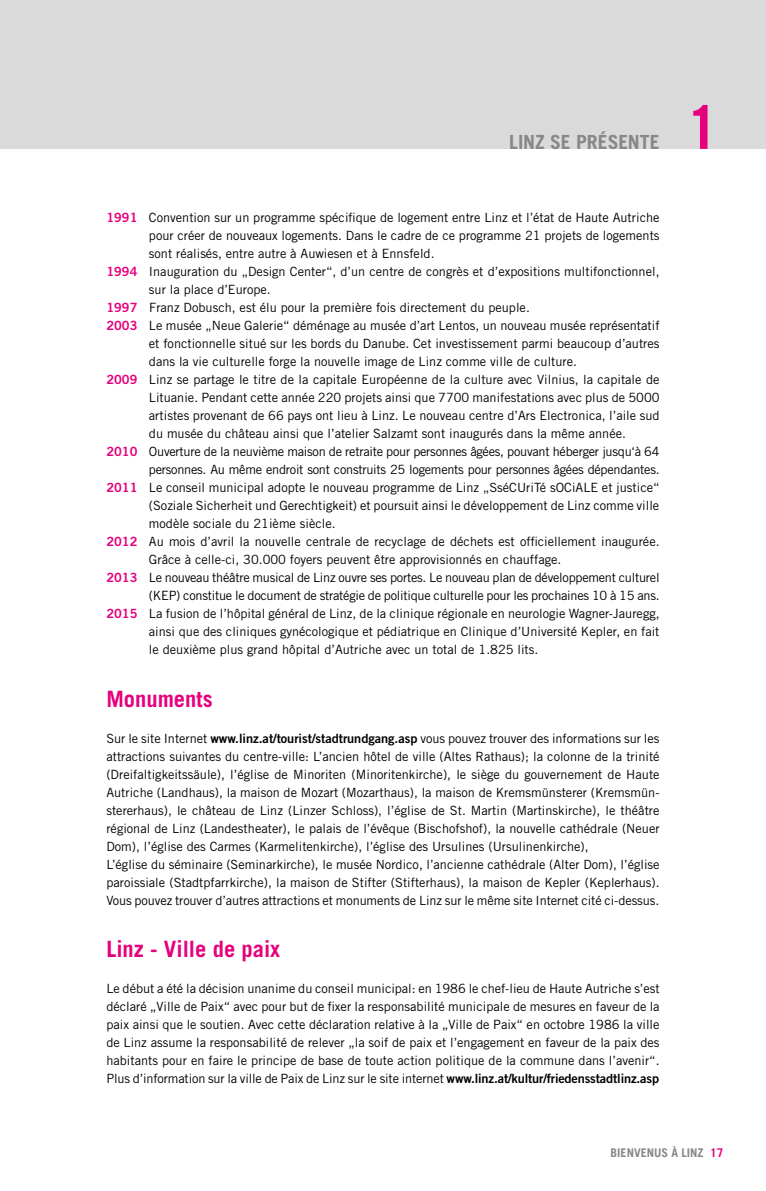
<style>
.page{position:relative;width:766px;height:1191px;background:#fff}
.page>*{position:absolute;margin:0;border:0;box-sizing:border-box;transform-origin:0 0}
.t1{font:700 60px "Trade Gothic";color:#e6007d}
.t2{font:700 22.5px "Trade Gothic LT Std";color:#e6007d}
.t3{font:700 19.5px "Trade Gothic LT Std";color:#878787}
.t4{font:12.75px/18px "Trade Gothic LT Std";color:#000}
.t5{font:12.75px "Trade Gothic LT Std";letter-spacing:-.02em;color:#000}
.t6{font:700 12px "Trade Gothic";color:#878787}
.s1{font-family:"Trade Gothic LT Std Bd 2";color:#e6007d}
.s2{font-family:"Trade Gothic LT Std Bd 2"}
.s3{color:#e6007d}
</style>
<div class="page">
<div style="left:0;top:0;width:765px;height:149px;background:#dadada"></div>
<h3 class="t3" style="left:509px;top:130px;width:152px">LINZ SE PRÉSENTE</h3>
<p class="t4" style="left:106px;top:208px;width:554px"><span class="s1">1991</span> Convention sur un programme spécifique de logement entre Linz et l’état de Haute Autriche</p>
<p class="t4" style="left:149px;top:226px;width:512px">pour créer de nouveaux logements. Dans le cadre de ce programme 21 projets de logements</p>
<p class="t4" style="left:149px;top:244px;width:287px">sont réalisés, entre autre à Auwiesen et à Ennsfeld.</p>
<p class="t4" style="left:106px;top:262px;width:554px"><span class="s1">1994</span> Inauguration du „Design Center“, d’un centre de congrès et d’expositions multifonctionnel,</p>
<p class="t4" style="left:149px;top:280px;width:123px">sur la place d’Europe.</p>
<p class="t4" style="left:106px;top:298px;width:425px"><span class="s1">1997</span> Franz Dobusch, est élu pour la première fois directement du peuple.</p>
<p class="t4" style="left:106px;top:316px;width:554px"><span class="s1">2003</span> Le musée „Neue Galerie“ déménage au musée d’art Lentos, un nouveau musée représentatif</p>
<p class="t4" style="left:149px;top:334px;width:512px">et fonctionnelle situé sur les bords du Danube. Cet investissement parmi beaucoup d’autres</p>
<p class="t4" style="left:149px;top:352px;width:429px">dans la vie culturelle forge la nouvelle image de Linz comme ville de culture.</p>
<p class="t4" style="left:106px;top:370px;width:554px"><span class="s1">2009</span> Linz se partage le titre de la capitale Européenne de la culture avec Vilnius, la capitale de</p>
<p class="t4" style="left:149px;top:388px;width:512px">Lituanie. Pendant cette année 220 projets ainsi que 7700 manifestations avec plus de 5000</p>
<p class="t4" style="left:149px;top:406px;width:512px">artistes provenant de 66 pays ont lieu à Linz. Le nouveau centre d’Ars Electronica, l’aile sud</p>
<p class="t4" style="left:149px;top:424px;width:478px">du musée du château ainsi que l’atelier Salzamt sont inaugurés dans la même année.</p>
<p class="t5" style="left:106px;top:444px;width:554px"><span class="s1">2010</span> Ouverture de la neuvième maison de retraite pour personnes âgées, pouvant héberger jusqu‘à 64</p>
<p class="t5" style="left:149px;top:462px;width:512px">personnes. Au même endroit sont construits 25 logements pour personnes âgées dépendantes.</p>
<p class="t4" style="left:106px;top:478px;width:554px"><span class="s1">2011</span> Le conseil municipal adopte le nouveau programme de Linz „SséCUriTé sOCiALE et justice“</p>
<p class="t4" style="left:149px;top:496px;width:511px">(Soziale Sicherheit und Gerechtigkeit) et poursuit ainsi le développement de Linz comme ville</p>
<p class="t4" style="left:149px;top:514px;width:188px">modèle sociale du 21ième siècle.</p>
<p class="t4" style="left:106px;top:532px;width:554px"><span class="s1">2012</span> Au mois d’avril la nouvelle centrale de recyclage de déchets est officiellement inaugurée.</p>
<p class="t4" style="left:149px;top:550px;width:414px">Grâce à celle-ci, 30.000 foyers peuvent être approvisionnés en chauffage.</p>
<p class="t5" style="left:106px;top:570px;width:554px"><span class="s1">2013</span> Le nouveau théâtre musical de Linz ouvre ses portes. Le nouveau plan de développement culturel</p>
<p class="t5" style="left:149px;top:588px;width:512px">(KEP) constitue le document de stratégie de politique culturelle pour les prochaines 10 à 15 ans.</p>
<p class="t4" style="left:106px;top:604px;width:554px"><span class="s1">2015</span> La fusion de l’hôpital général de Linz, de la clinique régionale en neurologie Wagner-Jauregg,</p>
<p class="t4" style="left:149px;top:622px;width:512px">ainsi que des cliniques gynécologique et pédiatrique en Clinique d’Université Kepler, en fait</p>
<p class="t4" style="left:149px;top:640px;width:391px">le deuxième plus grand hôpital d’Autriche avec un total de 1.825 lits.</p>
<h2 class="t2" style="left:106px;top:684px;width:108px">Monuments</h2>
<p class="t4" style="left:106px;top:729px;width:554px">Sur le site Internet <span class="s2">www.linz.at/tourist/stadtrundgang.asp</span> vous pouvez trouver des informations sur les attractions suivantes du centre-ville: L’ancien hôtel de ville (Altes Rathaus); la colonne de la trinité (Dreifaltigkeitssäule), l’église de Minoriten (Minoritenkirche), le siège du gouvernement de Haute Autriche (Landhaus), la maison de Mozart (Mozarthaus), la maison de Kremsmünsterer (Kremsmün&shy;stererhaus), le château de Linz (Linzer Schloss), l’église de St. Martin (Martinskirche), le théâtre régional de Linz (Landestheater), le palais de l’évêque (Bischofshof), la nouvelle cathédrale (Neuer Dom), l’église des Carmes (Karmelitenkirche), l’église des Ursulines (Ursulinenkirche),<br>L’église du séminaire (Seminarkirche), le musée Nordico, l’ancienne cathédrale (Alter Dom), l’église paroissiale (Stadtpfarrkirche), la maison de Stifter (Stifterhaus), la maison de Kepler (Keplerhaus).<br>Vous pouvez trouver d’autres attractions et monuments de Linz sur le même site Internet cité ci-dessus.</p>
<h2 class="t2" style="left:106px;top:935px;width:175px">Linz - Ville de paix</h2>
<p class="t4" style="left:106px;top:979px;width:554px;text-align:justify">Le début a été la décision unanime du conseil municipal: en 1986 le chef-lieu de Haute Autriche s’est déclaré „Ville de Paix“ avec pour but de fixer la responsabilité municipale de mesures en faveur de la paix ainsi que le soutien. Avec cette déclaration relative à la „Ville de Paix“ en octobre 1986 la ville de Linz assume la responsabilité de relever „la soif de paix et l’engagement en faveur de la paix des habitants pour en faire le principe de base de toute action politique de la commune dans l’avenir“.<br>Plus d’information sur la ville de Paix de Linz sur le site internet <span class="s2">www.linz.at/kultur/friedensstadtlinz.asp</span></p>
<h1 class="t1" style="left:685px;top:91px;width:35px">1</h1>
<p class="t6" style="left:610px;top:1145px;width:114px">BIENVENUS À LINZ <span class="s3">17</span></p>
</div>
